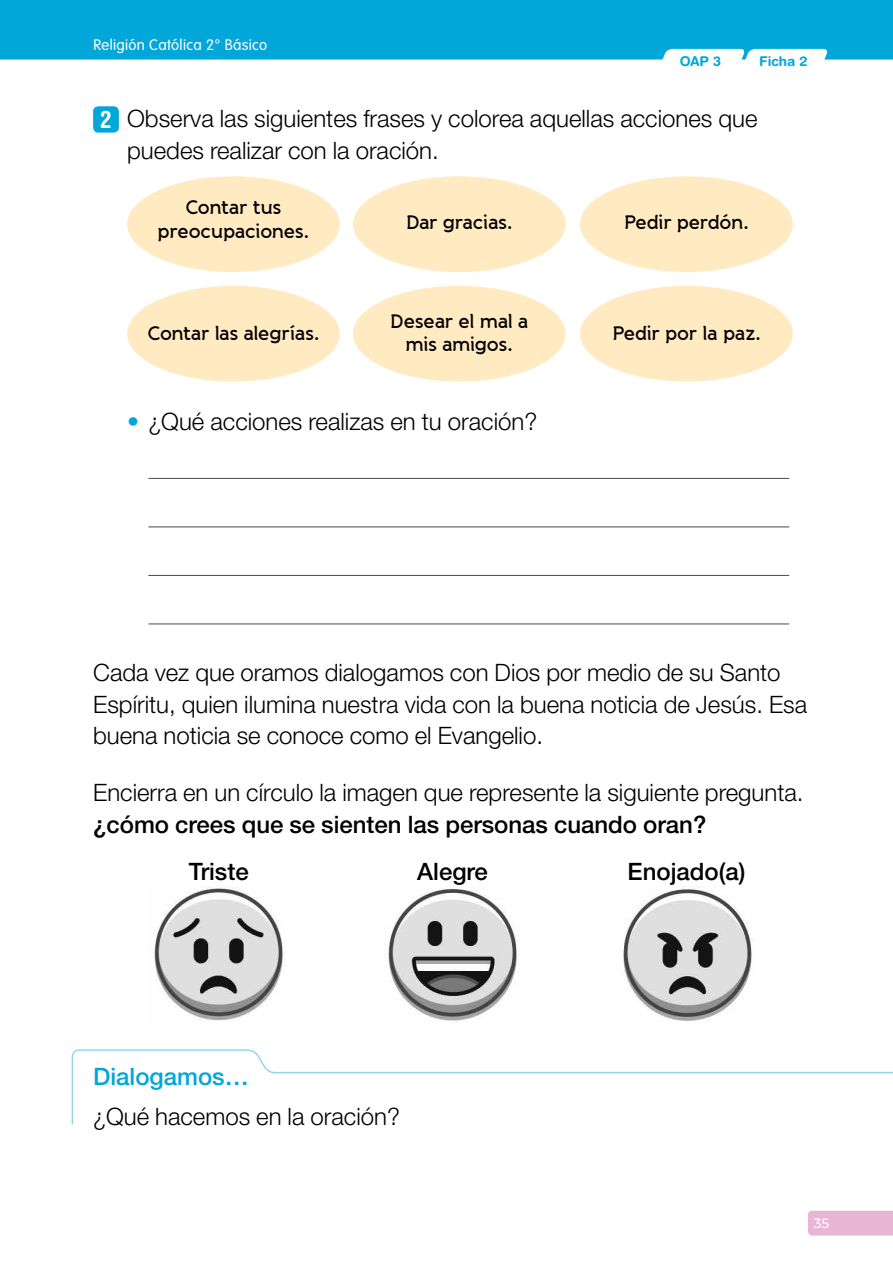
<style>
.page{position:relative;width:893px;height:1263px;background:#fff}
.page>*{position:absolute;margin:0;border:0;box-sizing:border-box;transform-origin:0 0}
.t1{font:300 24px/31.5px "Helvetica Neue LT Std";color:#000}
.t2{font:500 24px/47.5px "Helvetica Neue LT Std";color:#000}
.t3{font:500 24px "Helvetica Neue LT Std";color:#00a7d8}
.t4{font:600 19.5px/23.4px "Banda";letter-spacing:-.015em;color:#000;text-align:center}
.t5{font:15px "VAG Rounded Cons Light";letter-spacing:.02em;color:#fff}
.t6{font:700 13.5px "Helvetica Rounded LT Std";color:#00a7d8}
.t7{font:500 13.5px "Montserrat";color:#fff}
.s1{font-family:"Helvetica Rounded LT Std";font-weight:700;font-stretch:condensed;color:#fff}
.s2{color:#00a7d8}
</style>
<div class="page">
<div style="left:808px;top:1211px;width:85px;height:24px;background:#e8b6d5"></div>
<div style="left:93px;top:106px;width:26px;height:27px;background:#00a7d8;border-radius:5px"></div>
<div style="left:127px;top:176px;width:213px;height:96px;background:#ffeac1;border-radius:50%"></div>
<div style="left:127px;top:286px;width:213px;height:96px;background:#ffeac1;border-radius:50%"></div>
<div style="left:353px;top:176px;width:213px;height:96px;background:#ffeac1;border-radius:50%"></div>
<div style="left:353px;top:286px;width:213px;height:96px;background:#ffeac1;border-radius:50%"></div>
<div style="left:580px;top:176px;width:213px;height:96px;background:#ffeac1;border-radius:50%"></div>
<div style="left:580px;top:286px;width:213px;height:96px;background:#ffeac1;border-radius:50%"></div>
<hr style="left:148px;top:478px;width:641px;height:1px;background:#4a4a49">
<hr style="left:148px;top:527px;width:641px;height:1px;background:#4a4a49">
<hr style="left:148px;top:575px;width:641px;height:1px;background:#4a4a49">
<hr style="left:148px;top:624px;width:641px;height:1px;background:#4a4a49">
<img style="left:388px;top:889px;width:130px;height:132px">
<img style="left:154px;top:887px;width:129px;height:134px">
<img style="left:623px;top:886px;width:130px;height:135px">
<svg style="left:71px;top:1049px;width:822px;height:76px"></svg>
<div style="left:0;top:0;width:893px;height:60px;background:#00a7d8"></div>
<svg style="left:649px;top:49px;width:180px;height:11px"></svg>
<p class="t5" style="left:94px;top:36px;width:175px">Religión Católica 2° Básico</p>
<p class="t6" style="left:680px;top:53px;width:43px">OAP 3</p>
<p class="t6" style="left:759px;top:53px;width:50px">Ficha 2</p>
<p class="t1" style="left:127px;top:102px;width:632px;text-indent:-27px"><span class="s1">2</span> Observa las siguientes frases y colorea aquellas acciones que puedes realizar con la oración.</p>
<p class="t4" style="left:158px;top:196px;width:153px">Contar tus preocupaciones.</p>
<p class="t4" style="left:624px;top:211px;width:127px">Pedir perdón.</p>
<p class="t4" style="left:406px;top:211px;width:108px">Dar gracias.</p>
<p class="t4" style="left:147px;top:321px;width:174px">Contar las alegrías.</p>
<p class="t4" style="left:390px;top:310px;width:140px">Desear el mal a mis amigos.</p>
<p class="t4" style="left:612px;top:321px;width:150px">Pedir por la paz.</p>
<p class="t1" style="left:127px;top:405px;width:412px"><span class="s2">•</span> ¿Qué acciones realizas en tu oración?</p>
<p class="t1" style="left:93px;top:656px;width:716px">Cada vez que oramos dialogamos con Dios por medio de su Santo<br>Espíritu, quien ilumina nuestra vida con la buena noticia de Jesús. Esa buena noticia se conoce como el Evangelio.</p>
<p class="t1" style="left:93px;top:776px;width:712px">Encierra en un círculo la imagen que represente la siguiente pregunta.</p>
<p class="t2" style="left:189px;top:800px;width:519px;text-indent:-96px">¿cómo crees que se sienten las personas cuando oran?<br>Triste</p>
<p class="t2" style="left:417px;top:847px;width:72px">Alegre</p>
<p class="t2" style="left:628px;top:847px;width:119px">Enojado(a)</p>
<p class="t3" style="left:93px;top:1062px;width:157px">Dialogamos…</p>
<p class="t1" style="left:93px;top:1100px;width:308px">¿Qué hacemos en la oración?</p>
<p class="t7" style="left:814px;top:1213px;width:17px">35</p>
</div>
